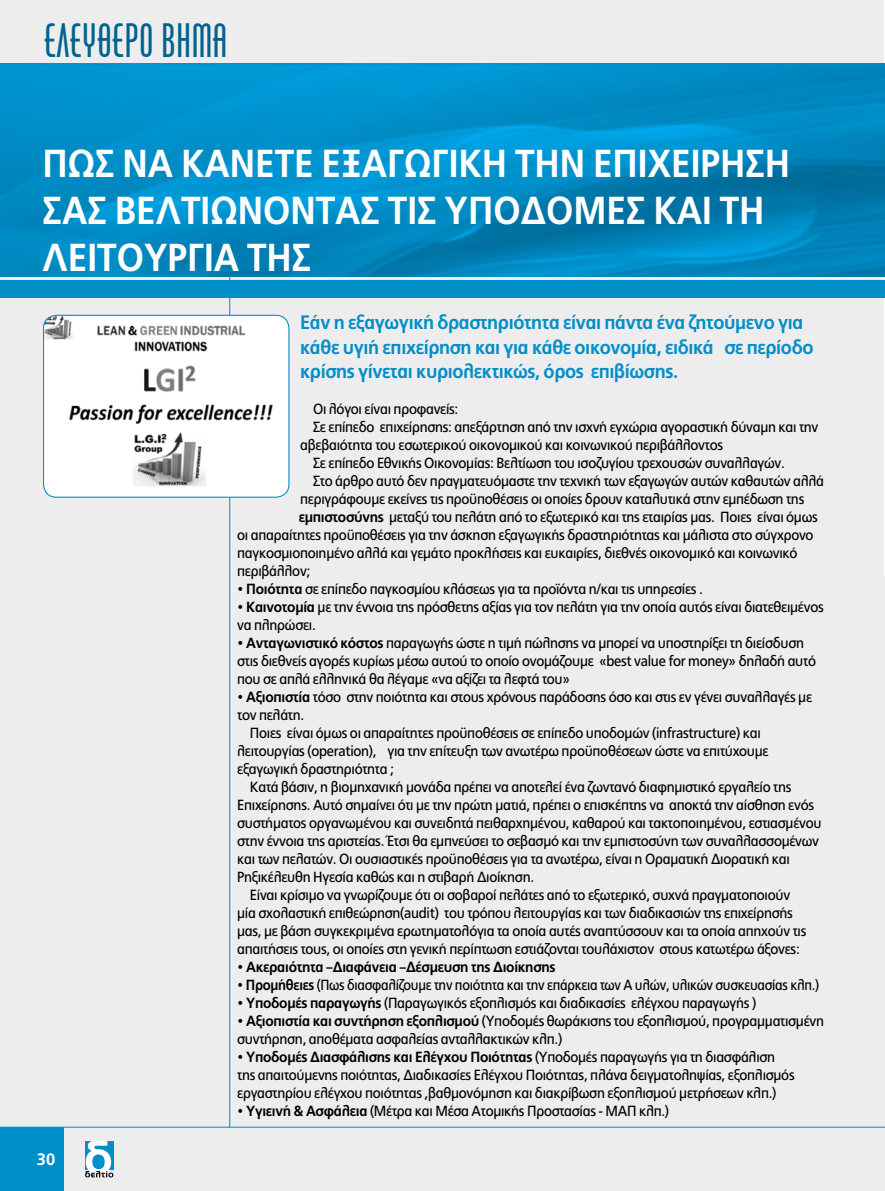
<style>
.page{position:relative;width:885px;height:1191px;background:#fff}
.page>*{position:absolute;margin:0;border:0;box-sizing:border-box;transform-origin:0 0}
.t1{font:45px "Kp Network";color:#00638e}
.t2{font:700 39px/46.8px "PF Catalog";color:#fff;scale:.9 1}
.t3{font:700 19.5px/24px "PF Catalog";letter-spacing:-.02em;color:#008ec8;scale:.93 1}
.t4{font:700 16.5px "PF Catalog";color:#fff}
.t5{font:14.7px/18px "PF Catalog";letter-spacing:-.02em;color:#000;scale:.93 1}
.t6{font:14.7px "PF Catalog";letter-spacing:-.02em;color:#000;scale:.89 1}
.t7{font:700 14.7px "PF Catalog";letter-spacing:-.02em;color:#000;scale:.93 1}
.s1{font-weight:700}
.s2{font-family:"PF Din Text";font-weight:300}
</style>
<div class="page">
<div style="left:0;top:0;width:883px;height:1191px;background:#ededed"></div>
<hr style="left:883px;top:576px;width:1px;height:615px;background:#ededed">
<hr style="left:229px;top:64px;width:1px;height:1063px;background:#008ec8">
<img style="left:0;top:65px;width:884px;height:211px">
<svg style="left:85px;top:1141px;width:28px;height:36px"></svg>
<div style="left:0;top:1127px;width:64px;height:64px;background:#008ec8"></div>
<hr style="left:0;top:1126px;width:884px;height:1px;background:#008ec8">
<hr style="left:0;top:64px;width:884px;height:1px;background:#008ec8">
<div style="left:0;top:281px;width:884px;height:17px;background:#008ec8"></div>
<img style="left:43px;top:315px;width:246px;height:182px">
<div style="left:43px;top:315px;width:246px;height:183px;border:1px solid #008ec8;border-radius:13px"></div>
<h1 class="t1" style="left:44px;top:14px;width:185px">EΛΕΥΘΕΡΟ ΒΗΜΑ</h1>
<h2 class="t2" style="left:43px;top:140px;width:832px">ΠΩΣ ΝΑ ΚΑΝΕΤΕ ΕΞΑΓΩΓΙΚΗ ΤΗΝ ΕΠΙΧΕΙΡΗΣΗ<br>ΣΑΣ ΒΕΛΤΙΩΝΟΝΤΑΣ ΤΙΣ ΥΠΟΔΟΜΕΣ ΚΑΙ ΤΗ<br>ΛΕΙΤΟΥΡΓΙΑ ΤΗΣ</h2>
<p class="t4" style="left:37px;top:1149px;width:20px">30</p>
<h3 class="t3" style="left:300px;top:311px;width:553px">Εάν η εξαγωγική δραστηριότητα είναι πάντα ένα ζητούμενο για κάθε υγιή επιχείρηση και για κάθε οικονομία, ειδικά σε περίοδο κρίσης γίνεται κυριολεκτικώς, όρος επιβίωσης.</h3>
<p class="t5" style="left:313px;top:399px;width:158px">Οι λόγοι είναι προφανείς:</p>
<p class="t5" style="left:313px;top:417px;width:545px">Σε επίπεδο επιχείρησης: απεξάρτηση από την ισχνή εγχώρια αγοραστική δύναμη και την</p>
<p class="t5" style="left:300px;top:435px;width:456px">αβεβαιότητα του εσωτερικού οικονομικού και κοινωνικού περιβάλλοντος</p>
<p class="t5" style="left:313px;top:453px;width:509px">Σε επίπεδο Εθνικής Οικονομίας: Βελτίωση του ισοζυγίου τρεχουσών συναλλαγών.</p>
<p class="t5" style="left:313px;top:471px;width:551px">Στο άρθρο αυτό δεν πραγματευόμαστε την τεχνική των εξαγωγών αυτών καθαυτών αλλά</p>
<p class="t5" style="left:300px;top:489px;width:543px">περιγράφουμε εκείνες τις προϋποθέσεις οι οποίες δρουν καταλυτικά στην εμπέδωση της</p>
<p class="t5" style="left:299px;top:507px;width:559px"><span class="s1">εμπιστοσύνης</span> μεταξύ του πελάτη από το εξωτερικό και της εταιρίας μας. Ποιες είναι όμως</p>
<p class="t5" style="left:237px;top:525px;width:621px">οι απαραίτητες προϋποθέσεις για την άσκηση εξαγωγικής δραστηριότητας και μάλιστα στο σύγχρονο</p>
<p class="t5" style="left:237px;top:543px;width:604px">παγκοσμιοποιημένο αλλά και γεμάτο προκλήσεις και ευκαιρίες, διεθνές οικονομικό και κοινωνικό</p>
<p class="t5" style="left:237px;top:561px;width:80px">περιβάλλον;</p>
<p class="t5" style="left:237px;top:579px;width:502px"><span class="s2">•</span> <span class="s1">Ποιότητα</span> σε επίπεδο παγκοσμίου κλάσεως για τα προϊόντα η/και τις υπηρεσίες .</p>
<p class="t5" style="left:237px;top:597px;width:632px"><span class="s2">•</span> <span class="s1">Καινοτομία</span> με την έννοια της πρόσθετης αξίας για τον πελάτη για την οποία αυτός είναι διατεθειμένος να πληρώσει.</p>
<p class="t5" style="left:237px;top:633px;width:623px"><span class="s2">•</span> <span class="s1">Ανταγωνιστικό κόστος</span> παραγωγής ώστε η τιμή πώλησης να μπορεί να υποστηρίξει τη διείσδυση στις διεθνείς αγορές κυρίως μέσω αυτού το οποίο ονομάζουμε «best value for money» δηλαδή αυτό που σε απλά ελληνικά θα λέγαμε «να αξίζει τα λεφτά του»</p>
<p class="t5" style="left:237px;top:687px;width:619px"><span class="s2">•</span> <span class="s1">Αξιοπιστία</span> τόσο στην ποιότητα και στους χρόνους παράδοσης όσο και στις εν γένει συναλλαγές με</p>
<p class="t5" style="left:237px;top:705px;width:74px">τον πελάτη.</p>
<p class="t5" style="left:250px;top:723px;width:550px">Ποιες είναι όμως οι απαραίτητες προϋποθέσεις σε επίπεδο υποδομών (infrastructure) και</p>
<p class="t5" style="left:237px;top:741px;width:573px">λειτουργίας (operation), για την επίτευξη των ανωτέρω προϋποθέσεων ώστε να επιτύχουμε</p>
<p class="t5" style="left:237px;top:759px;width:170px">εξαγωγική δραστηριότητα ;</p>
<p class="t5" style="left:250px;top:777px;width:583px">Κατά βάσιν, η βιομηχανική μονάδα πρέπει να αποτελεί ένα ζωντανό διαφημιστικό εργαλείο της</p>
<p class="t5" style="left:237px;top:795px;width:621px">Επιχείρησης. Αυτό σημαίνει ότι με την πρώτη ματιά, πρέπει ο επισκέπτης να αποκτά την αίσθηση ενός</p>
<p class="t5" style="left:237px;top:813px;width:629px">συστήματος οργανωμένου και συνειδητά πειθαρχημένου, καθαρού και τακτοποιημένου, εστιασμένου</p>
<p class="t5" style="left:237px;top:831px;width:627px">στην έννοια της αριστείας. Έτσι θα εμπνεύσει το σεβασμό και την εμπιστοσύνη των συναλλασσομένων</p>
<p class="t5" style="left:237px;top:849px;width:595px">και των πελατών. Oι ουσιαστικές προϋποθέσεις για τα ανωτέρω, είναι η Οραματική Διορατική και</p>
<p class="t5" style="left:237px;top:867px;width:321px">Ρηξικέλευθη Ηγεσία καθώς και η στιβαρή Διοίκηση.</p>
<p class="t5" style="left:250px;top:885px;width:582px">Είναι κρίσιμο να γνωρίζουμε ότι οι σοβαροί πελάτες από το εξωτερικό, συχνά πραγματοποιούν</p>
<p class="t5" style="left:237px;top:903px;width:599px">μία σχολαστική επιθεώρηση(audit) του τρόπου λειτουργίας και των διαδικασιών της επιχείρησής</p>
<p class="t5" style="left:237px;top:921px;width:613px">μας, με βάση συγκεκριμένα ερωτηματολόγια τα οποία αυτές αναπτύσσουν και τα οποία απηχούν τις</p>
<p class="t5" style="left:237px;top:939px;width:606px">απαιτήσεις τους, οι οποίες στη γενική περίπτωση εστιάζονται τουλάχιστον στους κατωτέρω άξονες:</p>
<p class="t7" style="left:237px;top:957px;width:344px"><span class="s2">•</span> Ακεραιότητα –Διαφάνεια –Δέσμευση της Διοίκησης</p>
<p class="t6" style="left:237px;top:976px;width:655px"><span class="s2">•</span> <span class="s1">Προμήθειες</span> (Πως διασφαλίζουμε την ποιότητα και την επάρκεια των Α υλών, υλικών συσκευασίας κλπ.)</p>
<p class="t5" style="left:237px;top:993px;width:559px"><span class="s2">•</span> <span class="s1">Υποδομές παραγωγής</span> (Παραγωγικός εξοπλισμός και διαδικασίες ελέγχου παραγωγής )</p>
<p class="t5" style="left:237px;top:1011px;width:632px"><span class="s2">•</span> <span class="s1">Αξιοπιστία και συντήρηση εξοπλισμού</span> (Υποδομές θωράκισης του εξοπλισμού, προγραμματισμένη συντήρηση, αποθέματα ασφαλείας ανταλλακτικών κλπ.)</p>
<p class="t5" style="left:237px;top:1047px;width:601px"><span class="s2">•</span> <span class="s1">Υποδομές Διασφάλισης και Ελέγχου Ποιότητας</span> (Υποδομές παραγωγής για τη διασφάλιση της απαιτούμενης ποιότητας, Διαδικασίες Ελέγχου Ποιότητας, πλάνα δειγματοληψίας, εξοπλισμός εργαστηρίου ελέγχου ποιότητας ,βαθμονόμηση και διακρίβωση εξοπλισμού μετρήσεων κλπ.)</p>
<p class="t5" style="left:237px;top:1101px;width:466px"><span class="s2">•</span> <span class="s1">Υγιεινή &amp; Ασφάλεια</span> (Μέτρα και Μέσα Ατομικής Προστασίας - ΜΑΠ κλπ.)</p>
</div>
